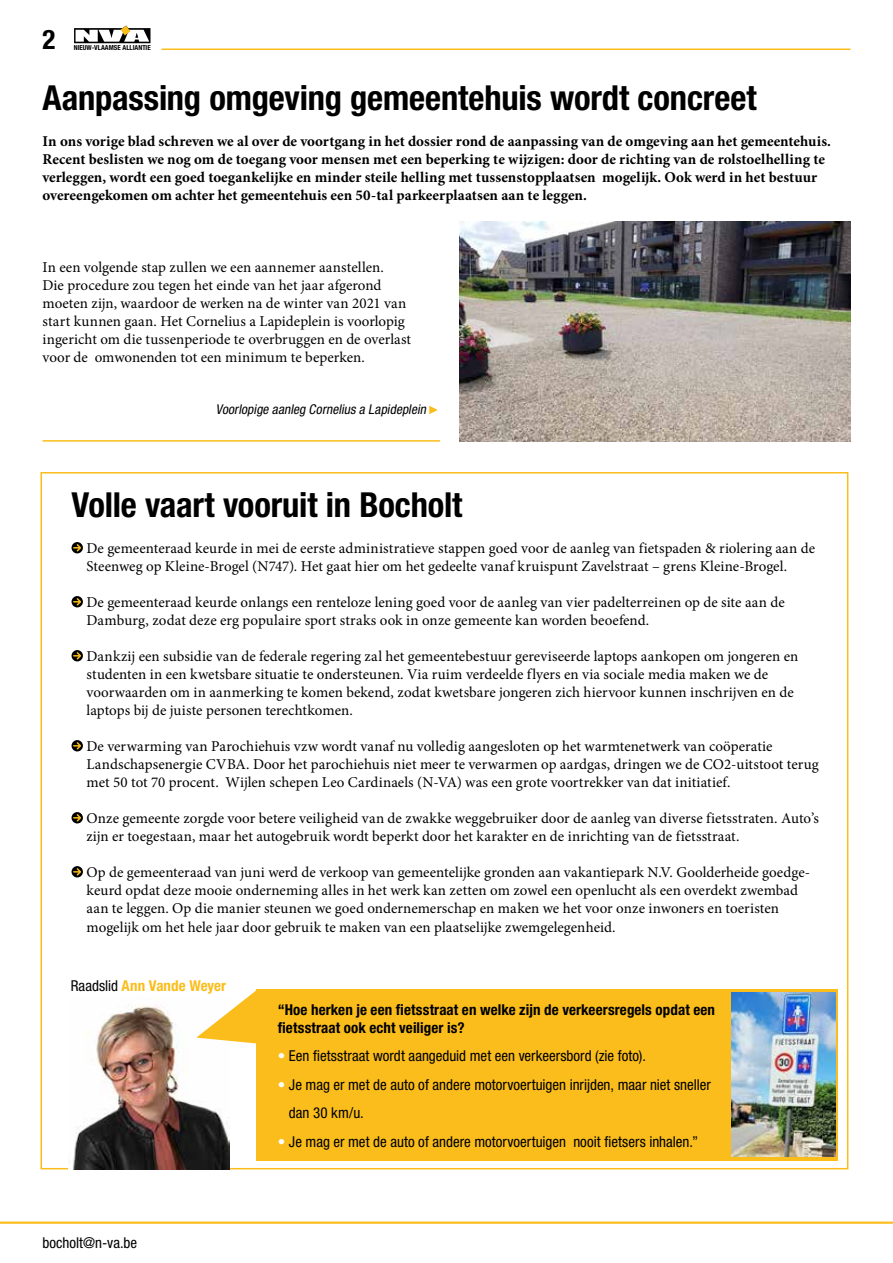
<style>
.page{position:relative;width:893px;height:1263px;background:#fff}
.page>*{position:absolute;margin:0;border:0;box-sizing:border-box;transform-origin:0 0}
.t1{font:700 condensed 34.5px "Helvetica Neue LT Std";letter-spacing:-.005em;color:#000}
.t2{font:700 condensed 27px "Helvetica Neue LT Std";color:#000}
.t3{font:15px/18px "Minion Pro";color:#000}
.t4{font:700 15px/18px "Minion Pro";color:#000}
.t5{font:condensed 15px/28.5px "Helvetica Neue LT Std";color:#000}
.t6{font:700 condensed 15px/18px "Helvetica Neue LT Std";letter-spacing:.005em;color:#000}
.t7{font:700 condensed 15px "Helvetica Neue LT Std";letter-spacing:.005em;color:#fbbd1b}
.t8{font:italic condensed 13.5px "Helvetica Neue LT Std";color:#000}
.t9{font:700 condensed 6.9px "Helvetica Neue LT Std";color:#000}
.s1{font-weight:400;color:#000}
.s2{color:#fff}
</style>
<div class="page">
<svg style="left:429px;top:406px;width:9px;height:8px"></svg>
<svg style="left:72px;top:542px;width:11px;height:11px"></svg>
<svg style="left:73px;top:544px;width:8px;height:7px"></svg>
<svg style="left:72px;top:596px;width:11px;height:11px"></svg>
<svg style="left:73px;top:598px;width:8px;height:7px"></svg>
<svg style="left:72px;top:650px;width:11px;height:11px"></svg>
<svg style="left:73px;top:652px;width:8px;height:7px"></svg>
<svg style="left:72px;top:740px;width:11px;height:11px"></svg>
<svg style="left:73px;top:742px;width:8px;height:7px"></svg>
<svg style="left:72px;top:812px;width:11px;height:11px"></svg>
<svg style="left:73px;top:814px;width:8px;height:7px"></svg>
<svg style="left:72px;top:866px;width:11px;height:11px"></svg>
<svg style="left:73px;top:868px;width:8px;height:7px"></svg>
<hr style="left:43px;top:440px;width:397px;height:2px;background:#fbbd1b">
<img style="left:459px;top:221px;width:391px;height:221px">
<div style="left:256px;top:990px;width:582px;height:171px;background:#fbbd1b"></div>
<img style="left:731px;top:993px;width:104px;height:164px">
<img style="left:73px;top:1005px;width:156px;height:164px">
<svg style="left:196px;top:989px;width:61px;height:54px"></svg>
<svg style="left:0;top:1221px;width:893px;height:3px;background:#fbce58"></svg>
<hr style="left:162px;top:48px;width:688px;height:2px;background:#fbbd1b">
<svg style="left:74px;top:26px;width:76px;height:17px"></svg>
<h2 class="t2" style="left:43px;top:23px;width:14px">2</h2>
<p class="t9" style="left:74px;top:43px;width:78px">NIEUW-VLAAMSE ALLIANTIE</p>
<h1 class="t1" style="left:43px;top:77px;width:716px">Aanpassing omgeving gemeentehuis wordt concreet</h1>
<p class="t4" style="left:43px;top:132px;width:790px">In ons vorige blad schreven we al over de voortgang in het dossier rond de aanpassing van de omgeving aan het gemeentehuis.<br>Recent beslisten we nog om de toegang voor mensen met een beperking te wijzigen: door de richting van de rolstoelhelling te verleggen, wordt een goed toegankelijke en minder steile helling met tussenstopplaatsen mogelijk. Ook werd in het bestuur overeengekomen om achter het gemeentehuis een 50-tal parkeerplaatsen aan te leggen.</p>
<p class="t3" style="left:43px;top:258px;width:370px">In een volgende stap zullen we een aannemer aanstellen.<br>Die procedure zou tegen het einde van het jaar afgerond moeten zijn, waardoor de werken na de winter van 2021 van start kunnen gaan. Het Cornelius a Lapideplein is voorlopig ingericht om die tussenperiode te overbruggen en de overlast voor de omwonenden tot een minimum te beperken.</p>
<p class="t8" style="left:216px;top:402px;width:214px">Voorlopige aanleg Cornelius a Lapideplein</p>
<h1 class="t1" style="left:72px;top:484px;width:392px">Volle vaart vooruit in Bocholt</h1>
<p class="t3" style="left:87px;top:540px;width:730px">De gemeenteraad keurde in mei de eerste administratieve stappen goed voor de aanleg van fietspaden &amp; riolering aan de<br>Steenweg op Kleine-Brogel (N747). Het gaat hier om het gedeelte vanaf kruispunt Zavelstraat – grens Kleine-Brogel.</p>
<p class="t3" style="left:87px;top:594px;width:700px">De gemeenteraad keurde onlangs een renteloze lening goed voor de aanleg van vier padelterreinen op de site aan de<br>Damburg, zodat deze erg populaire sport straks ook in onze gemeente kan worden beoefend.</p>
<p class="t3" style="left:87px;top:648px;width:713px">Dankzij een subsidie van de federale regering zal het gemeentebestuur gereviseerde laptops aankopen om jongeren en studenten in een kwetsbare situatie te ondersteunen. Via ruim verdeelde flyers en via sociale media maken we de voorwaarden om in aanmerking te komen bekend, zodat kwetsbare jongeren zich hiervoor kunnen inschrijven en de laptops bij de juiste personen terechtkomen.</p>
<p class="t3" style="left:87px;top:738px;width:734px">De verwarming van Parochiehuis vzw wordt vanaf nu volledig aangesloten op het warmtenetwerk van coöperatie<br>Landschapsenergie CVBA. Door het parochiehuis niet meer te verwarmen op aardgas, dringen we de CO2-uitstoot terug met 50 tot 70 procent. Wijlen schepen Leo Cardinaels (N-VA) was een grote voortrekker van dat initiatief.</p>
<p class="t3" style="left:87px;top:810px;width:734px">Onze gemeente zorgde voor betere veiligheid van de zwakke weggebruiker door de aanleg van diverse fietsstraten. Auto’s zijn er toegestaan, maar het autogebruik wordt beperkt door het karakter en de inrichting van de fietsstraat.</p>
<p class="t3" style="left:87px;top:864px;width:725px">Op de gemeenteraad van juni werd de verkoop van gemeentelijke gronden aan vakantiepark N.V. Goolderheide goedge&shy;keurd opdat deze mooie onderneming alles in het werk kan zetten om zowel een openlucht als een overdekt zwembad aan te leggen. Op die manier steunen we goed ondernemerschap en maken we het voor onze inwoners en toeristen mogelijk om het hele jaar door gebruik te maken van een plaatselijke zwemgelegenheid.</p>
<p class="t7" style="left:71px;top:976px;width:157px"><span class="s1">Raadslid</span> Ann Vande Weyer</p>
<p class="t5" style="left:43px;top:1228px;width:96px">bocholt@n-va.be</p>
<p class="t6" style="left:278px;top:1000px;width:439px">“Hoe herken je een fietsstraat en welke zijn de verkeersregels opdat een fietsstraat ook echt veiliger is?</p>
<p class="t5" style="left:278px;top:1042px;width:370px"><span class="s2">•</span> Een fietsstraat wordt aangeduid met een verkeersbord (zie foto).</p>
<p class="t5" style="left:289px;top:1070px;width:423px;text-indent:-11px"><span class="s2">•</span> Je mag er met de auto of andere motorvoertuigen inrijden, maar niet sneller dan 30 km/u.</p>
<p class="t5" style="left:278px;top:1127px;width:422px"><span class="s2">•</span> Je mag er met de auto of andere motorvoertuigen nooit fietsers inhalen.”</p>
</div>
